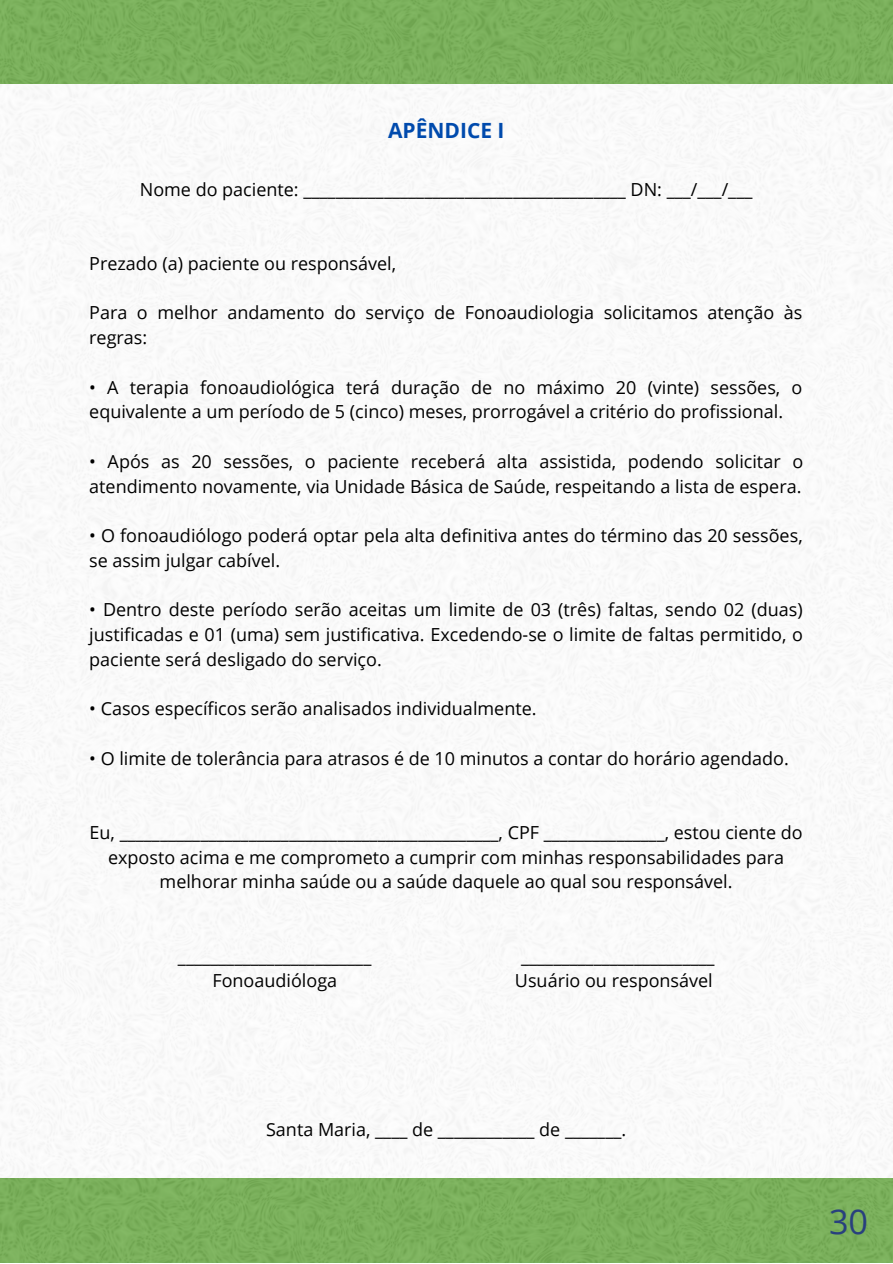
<style>
.page{position:relative;width:893px;height:1264px;background:#fff}
.page>*{position:absolute;margin:0;border:0;box-sizing:border-box;transform-origin:0 0}
.t1{font:34.2px "Open Sans";color:#28407e}
.t2{font:700 21px "Open Sans";color:#004aad}
.t3{font:18px/24.8px "Open Sans";color:#000}
</style>
<div class="page">
<div style="left:0;top:0;width:892px;height:84px;background:#78b356"></div>
<div style="left:0;top:1177px;width:892px;height:85px;background:#78b356"></div>
<p class="t2" style="left:388px;top:115px;width:118px">APÊNDICE I</p>
<p class="t3" style="left:140px;top:176px;width:614px">Nome do paciente: ________________________________________ DN: ___/___/___</p>
<p class="t3" style="left:89px;top:250px;width:308px">Prezado (a) paciente ou responsável,</p>
<p class="t3" style="left:89px;top:300px;width:714px">Para o melhor andamento do serviço de Fonoaudiologia solicitamos atenção às regras:</p>
<p class="t3" style="left:89px;top:374px;width:714px">• A terapia fonoaudiológica terá duração de no máximo 20 (vinte) sessões, o equivalente a um período de 5 (cinco) meses, prorrogável a critério do profissional.</p>
<p class="t3" style="left:89px;top:448px;width:715px">• Após as 20 sessões, o paciente receberá alta assistida, podendo solicitar o atendimento novamente, via Unidade Básica de Saúde, respeitando a lista de espera.</p>
<p class="t3" style="left:89px;top:522px;width:715px">• O fonoaudiólogo poderá optar pela alta definitiva antes do término das 20 sessões, se assim julgar cabível.</p>
<p class="t3" style="left:89px;top:597px;width:715px;text-align:justify">• Dentro deste período serão aceitas um limite de 03 (três) faltas, sendo 02 (duas) justificadas e 01 (uma) sem justificativa. Excedendo-se o limite de faltas permitido, o paciente será desligado do serviço.</p>
<p class="t3" style="left:89px;top:695px;width:449px">• Casos específicos serão analisados individualmente.</p>
<p class="t3" style="left:89px;top:745px;width:701px">• O limite de tolerância para atrasos é de 10 minutos a contar do horário agendado.</p>
<p class="t3" style="left:90px;top:819px;width:714px;text-align:center">Eu, _______________________________________________, CPF _______________, estou ciente do exposto acima e me comprometo a cumprir com minhas responsabilidades para melhorar minha saúde ou a saúde daquele ao qual sou responsável.</p>
<p class="t3" style="left:178px;top:943px;width:195px">________________________</p>
<p class="t3" style="left:521px;top:943px;width:195px">________________________</p>
<p class="t3" style="left:212px;top:967px;width:126px">Fonoaudióloga</p>
<p class="t3" style="left:515px;top:967px;width:199px">Usuário ou responsável</p>
<p class="t3" style="left:266px;top:1116px;width:361px">Santa Maria, ____ de ____________ de _______.</p>
<p class="t1" style="left:828px;top:1197px;width:41px">30</p>
</div>
